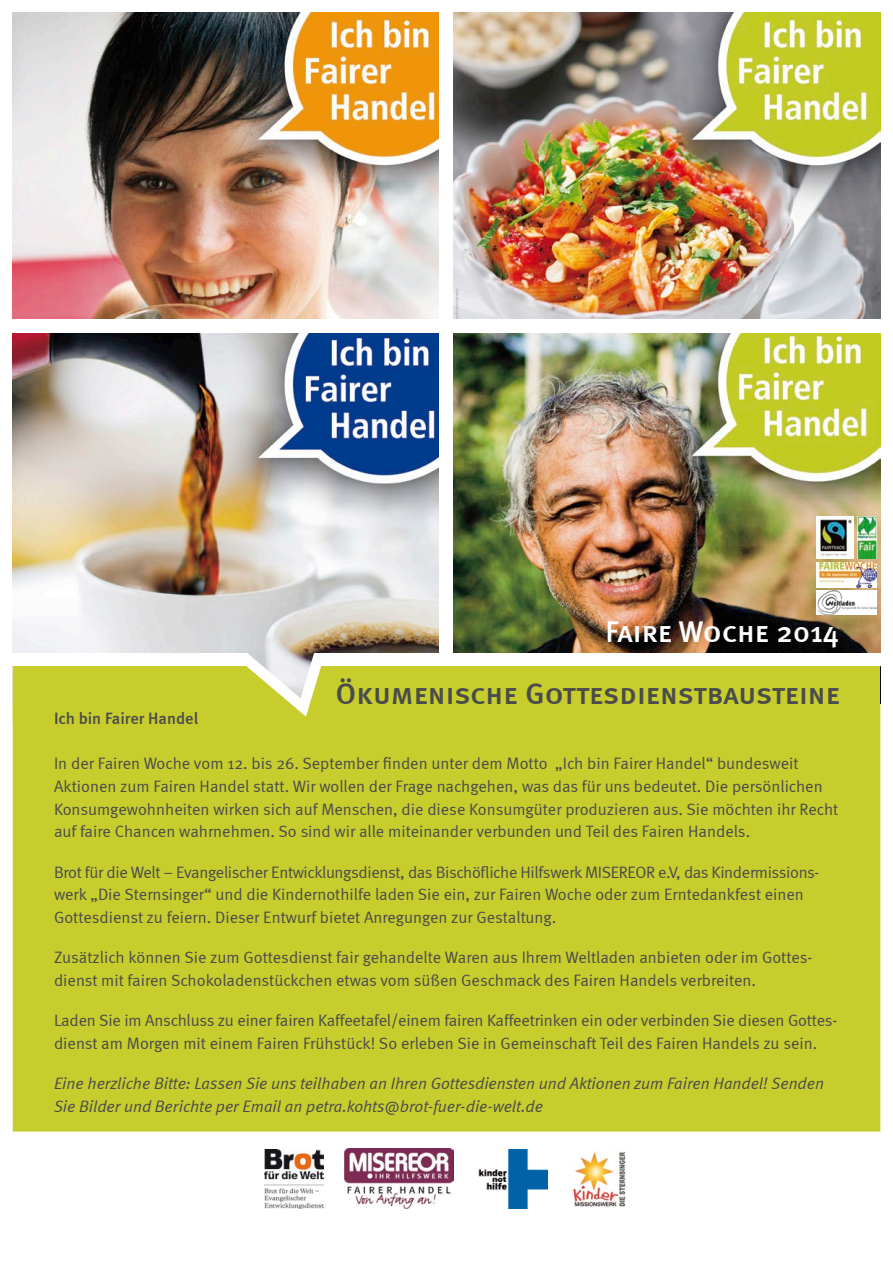
<style>
.page{position:relative;width:893px;height:1263px;background:#fff}
.page>*{position:absolute;margin:0;border:0;box-sizing:border-box;transform-origin:0 0}
.t1{font:30px "Meta Medium Caps";letter-spacing:-.005em;color:#4a4b4c}
.t2{font:30px "Meta Medium Caps";color:#fff}
.t3{font:16.5px/22.5px "Meta Normal";color:#4a4b4c}
.t4{font:italic 16.5px/22.5px "Meta Normal";color:#4a4b4c}
.t5{font:500 16.5px "Meta";color:#4a4b4c}
</style>
<div class="page">
<div style="left:13px;top:710px;width:867px;height:421px;background:#c7cd2d"></div>
<img style="left:13px;top:13px;width:867px;height:306px">
<img style="left:13px;top:333px;width:867px;height:320px">
<div style="left:614px;top:663px;width:266px;height:47px;background:#c7cd2d"></div>
<div style="left:314px;top:653px;width:579px;height:12px;background:#fff"></div>
<svg style="left:13px;top:653px;width:603px;height:86px;background:#cdd249"></svg>
<div style="left:0;top:653px;width:247px;height:12px;background:#fff"></div>
<div style="left:440px;top:0;width:13px;height:659px;background:#fff"></div>
<img style="left:817px;top:562px;width:59px;height:25px">
<img style="left:858px;top:516px;width:19px;height:42px">
<img style="left:817px;top:591px;width:60px;height:24px">
<img style="left:817px;top:516px;width:37px;height:42px">
<img style="left:345px;top:1149px;width:109px;height:59px">
<img style="left:264px;top:1149px;width:59px;height:60px">
<img style="left:573px;top:1151px;width:53px;height:56px">
<img style="left:478px;top:1149px;width:70px;height:60px">
<h1 class="t2" style="left:605px;top:614px;width:235px">Faire Woche 2014</h1>
<h1 class="t1" style="left:336px;top:676px;width:506px">Ökumenische Gottesdienstbausteine</h1>
<p class="t5" style="left:54px;top:709px;width:146px">Ich bin Fairer Handel</p>
<p class="t3" style="left:54px;top:752px;width:786px">In der Fairen Woche vom 12. bis 26. September finden unter dem Motto „Ich bin Fairer Handel“ bundesweit Aktionen zum Fairen Handel statt. Wir wollen der Frage nachgehen, was das für uns bedeutet. Die persönlichen Konsumgewohnheiten wirken sich auf Menschen, die diese Konsumgüter produzieren aus. Sie möchten ihr Recht auf faire Chancen wahrnehmen. So sind wir alle miteinander verbunden und Teil des Fairen Handels.</p>
<p class="t3" style="left:54px;top:860px;width:767px">Brot für die Welt – Evangelischer Entwicklungsdienst, das Bischöfliche Hilfswerk MISEREOR e.V, das Kindermissions&shy;werk „Die Sternsinger“ und die Kindernothilfe laden Sie ein, zur Fairen Woche oder zum Erntedankfest einen<br>Gottesdienst zu feiern. Dieser Entwurf bietet Anregungen zur Gestaltung.</p>
<p class="t3" style="left:54px;top:946px;width:760px">Zusätzlich können Sie zum Gottesdienst fair gehandelte Waren aus Ihrem Weltladen anbieten oder im Gottes&shy;dienst mit fairen Schokoladenstückchen etwas vom süßen Geschmack des Fairen Handels verbreiten.</p>
<p class="t3" style="left:54px;top:1009px;width:785px">Laden Sie im Anschluss zu einer fairen Kaffeetafel/einem fairen Kaffeetrinken ein oder verbinden Sie diesen Gottes&shy;dienst am Morgen mit einem Fairen Frühstück! So erleben Sie in Gemeinschaft Teil des Fairen Handels zu sein.</p>
<p class="t4" style="left:54px;top:1072px;width:772px">Eine herzliche Bitte: Lassen Sie uns teilhaben an Ihren Gottesdiensten und Aktionen zum Fairen Handel! Senden<br>Sie Bilder und Berichte per Email an petra.kohts@brot-fuer-die-welt.de</p>
</div>
